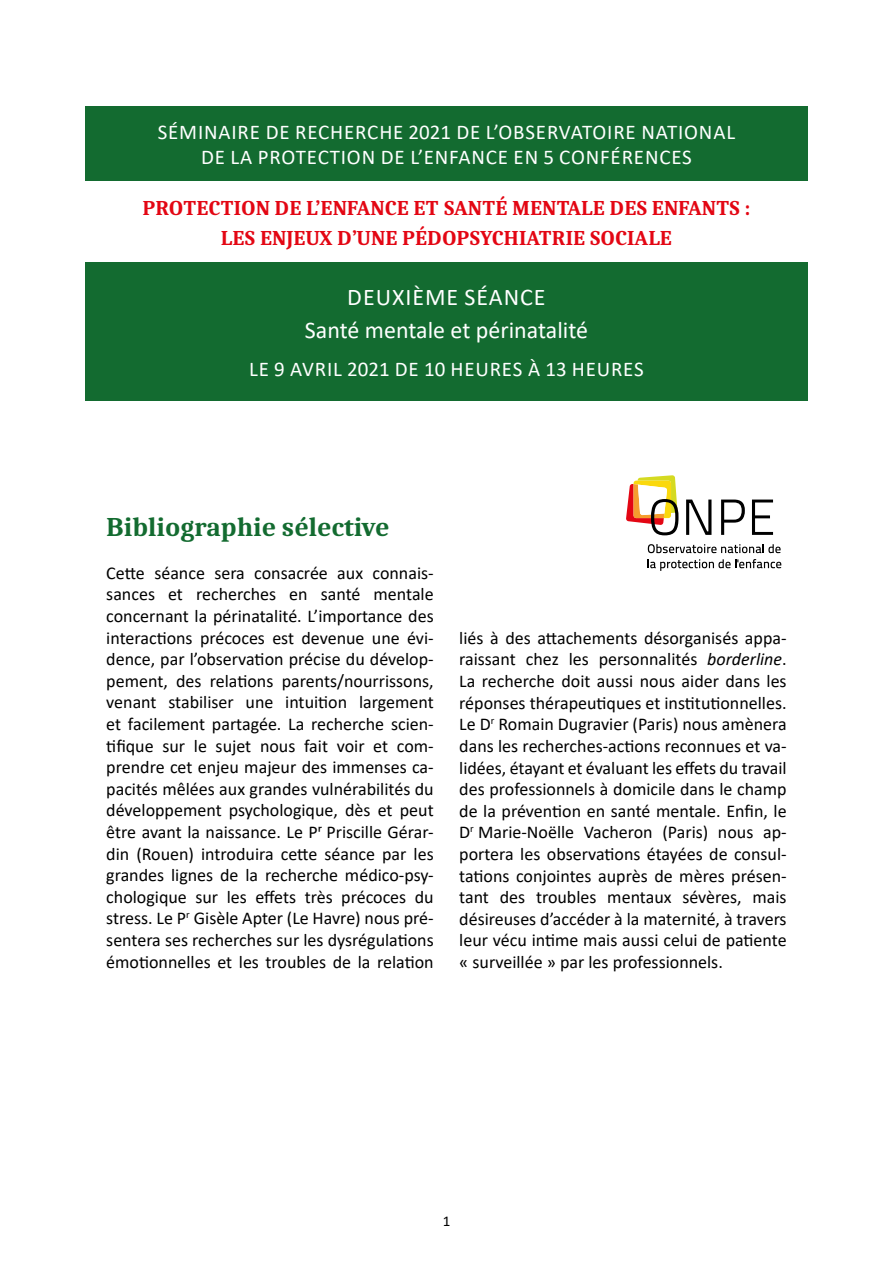
<style>
.page{position:relative;width:893px;height:1263px;background:#fff}
.page>*{position:absolute;margin:0;border:0;box-sizing:border-box;transform-origin:0 0}
.t1{font:700 27px "Caladea";color:#136b30}
.t2{font:24px/33px "Calibri";letter-spacing:.04em;color:#fff;text-align:center}
.t3{font:21px/25.2px "Calibri";letter-spacing:.04em;color:#fff;text-align:center}
.t4{font:700 21px/30px "Caladea";color:#e30613;text-align:center}
.t5{font:18px/21.6px "Calibri";color:#000;text-align:justify}
.t6{font:15px "Calibri";color:#000}
.s1{font-style:italic}
</style>
<div class="page">
<svg style="left:648px;top:544px;width:133px;height:9px"></svg>
<svg style="left:647px;top:559px;width:134px;height:12px"></svg>
<svg style="left:626px;top:475px;width:52px;height:60px"></svg>
<svg style="left:686px;top:499px;width:25px;height:36px"></svg>
<svg style="left:721px;top:499px;width:24px;height:36px"></svg>
<svg style="left:752px;top:499px;width:21px;height:36px"></svg>
<div style="left:85px;top:106px;width:723px;height:75px;background:#136b30"></div>
<div style="left:85px;top:262px;width:723px;height:138px;background:#136b30"></div>
<p class="t3" style="left:158px;top:119px;width:579px">SÉMINAIRE DE RECHERCHE 2021 DE L’OBSERVATOIRE NATIONAL<br>DE LA PROTECTION DE L’ENFANCE EN 5 CONFÉRENCES</p>
<p class="t4" style="left:143px;top:192px;width:609px">PROTECTION DE L’ENFANCE ET SANTÉ MENTALE DES ENFANTS :<br>LES ENJEUX D’UNE PÉDOPSYCHIATRIE SOCIALE</p>
<h2 class="t2" style="left:305px;top:279px;width:285px">DEUXIÈME SÉANCE<br>Santé mentale et périnatalité</h2>
<p class="t3" style="left:249px;top:355px;width:396px">LE 9 AVRIL 2021 DE 10 HEURES À 13 HEURES</p>
<h1 class="t1" style="left:106px;top:510px;width:285px">Bibliographie sélective</h1>
<p class="t5" style="left:106px;top:561px;width:329px">Cette séance sera consacrée aux connais&shy;sances et recherches en santé mentale concernant la périnatalité. L’importance des interactions précoces est devenue une évi&shy;dence, par l’observation précise du dévelop&shy;pement, des relations parents/nourrissons, venant stabiliser une intuition largement et facilement partagée. La recherche scien&shy;tifique sur le sujet nous fait voir et com&shy;prendre cet enjeu majeur des immenses ca&shy;pacités mêlées aux grandes vulnérabilités du développement psychologique, dès et peut être avant la naissance. Le Pr Priscille Gérar&shy;din (Rouen) introduira cette séance par les grandes lignes de la recherche médico-psy&shy;chologique sur les effets très précoces du stress. Le P<sup>r</sup> Gisèle Apter (Le Havre) nous pré&shy;sentera ses recherches sur les dysrégulations émotionnelles et les troubles de la relation</p>
<p class="t5" style="left:459px;top:627px;width:329px">liés à des attachements désorganisés appa&shy;raissant chez les personnalités <span class="s1">borderline</span>.<br>La recherche doit aussi nous aider dans les réponses thérapeutiques et institutionnelles.<br>Le D<sup>r</sup> Romain Dugravier (Paris) nous amènera dans les recherches-actions reconnues et va&shy;lidées, étayant et évaluant les effets du travail des professionnels à domicile dans le champ de la prévention en santé mentale. Enfin, le D<sup>r</sup> Marie-Noëlle Vacheron (Paris) nous ap&shy;portera les observations étayées de consul&shy;tations conjointes auprès de mères présen&shy;tant des troubles mentaux sévères, mais désireuses d’accéder à la maternité, à travers leur vécu intime mais aussi celui de patiente « surveillée » par les professionnels.</p>
<p class="t6" style="left:443px;top:1211px;width:9px">1</p>
</div>
